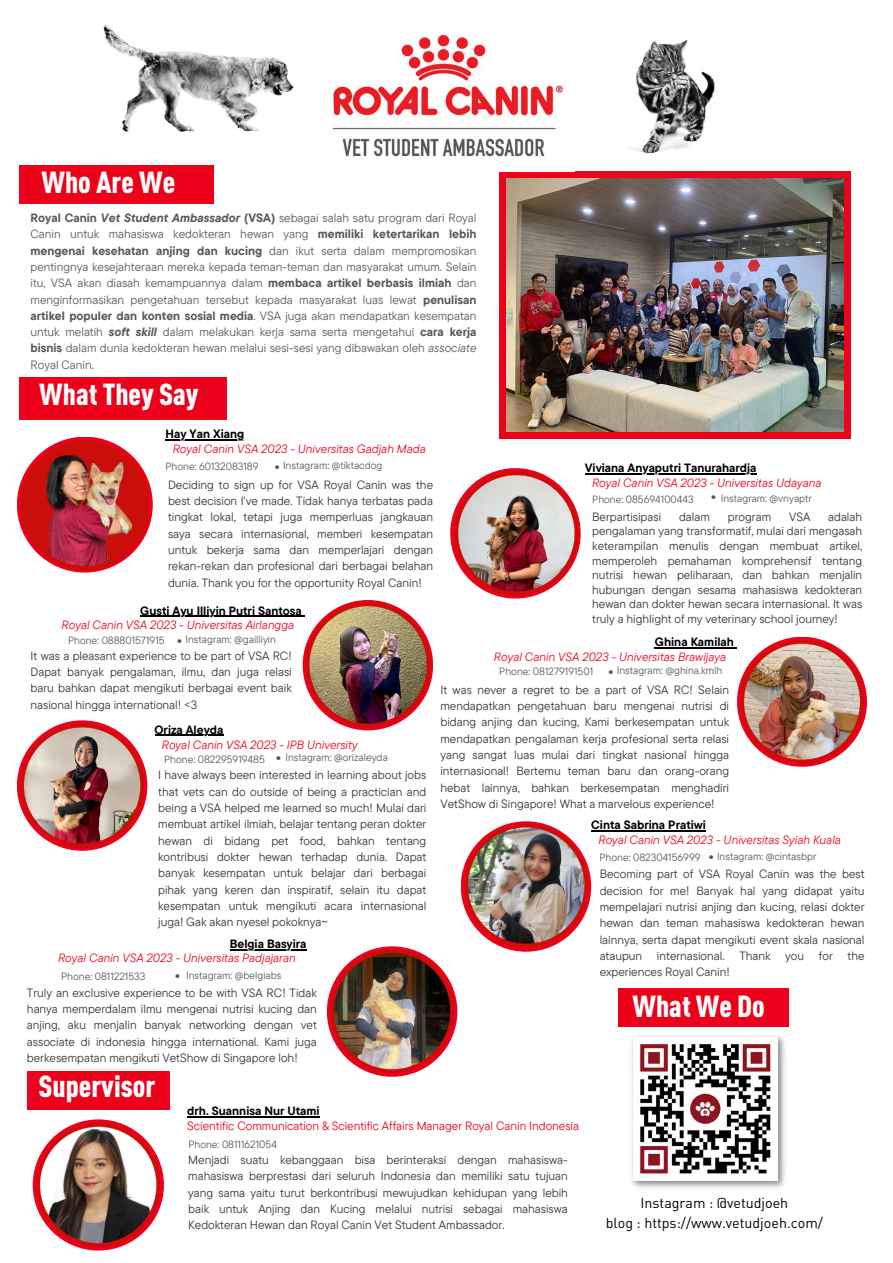
<style>
.page{position:relative;width:893px;height:1263px;background:#fff}
.page>*{position:absolute;margin:0;border:0;box-sizing:border-box;transform-origin:0 0}
.t1{font:900 condensed 30px "DIN Pro";color:#fff}
.t2{font:700 24px "TT Commons Pro";color:#575756}
.t3{font:14.25px/19.6px "DIN Pro";color:#000;text-align:center}
.t4{font:12px/16.4px "TT Commons Pro";color:#333;text-align:justify}
.t5{font:12px/16.4px "TT Commons Pro";color:#575756;text-align:justify}
.t6{font:italic 12px "TT Commons Pro";color:#ec001a}
.t7{font:700 12px "TT Commons Pro";color:#000}
.t8{font:12px "TT Commons Pro";color:#ec001a}
.t9{font:10.5px "TT Commons Pro";color:#575756}
.s1{font-weight:700}
.s2{font-weight:700;font-style:italic}
.s3{font-style:italic}
</style>
<div class="page">
<div style="left:19px;top:165px;width:194px;height:39px;background:#ec001a"></div>
<div style="left:327px;top:946px;width:130px;height:131px;background:#ec001a;border-radius:50%"></div>
<img style="left:103px;top:24px;width:191px;height:108px">
<div style="left:499px;top:171px;width:352px;height:267px;background:#ec001a"></div>
<img style="left:506px;top:179px;width:337px;height:253px">
<img style="left:464px;top:823px;width:124px;height:125px">
<div style="left:17px;top:720px;width:130px;height:131px;background:#ec001a;border-radius:50%"></div>
<img style="left:20px;top:723px;width:124px;height:124px">
<img style="left:330px;top:949px;width:124px;height:124px">
<img style="left:627px;top:40px;width:88px;height:114px">
<div style="left:19px;top:377px;width:207px;height:42px;background:#ec001a"></div>
<img style="left:632px;top:1036px;width:153px;height:152px">
<div style="left:618px;top:988px;width:171px;height:39px;background:#ec001a"></div>
<div style="left:33px;top:1119px;width:131px;height:131px;background:#ec001a;border-radius:50%"></div>
<div style="left:27px;top:1071px;width:143px;height:38px;background:#ec001a"></div>
<img style="left:332px;top:34px;width:234px;height:123px">
<img style="left:454px;top:471px;width:124px;height:124px">
<img style="left:20px;top:440px;width:130px;height:130px">
<hr style="left:230px;top:949px;width:77px;height:1px;background:#000">
<hr style="left:585px;top:473px;width:171px;height:1px;background:#000">
<hr style="left:165px;top:439px;width:79px;height:1px;background:#000">
<hr style="left:655px;top:647px;width:79px;height:1px;background:#000">
<img style="left:734px;top:640px;width:130px;height:123px">
<hr style="left:155px;top:735px;width:68px;height:1px;background:#000">
<hr style="left:140px;top:616px;width:162px;height:1px;background:#000">
<img style="left:302px;top:602px;width:129px;height:125px">
<hr style="left:591px;top:830px;width:115px;height:1px;background:#000">
<hr style="left:187px;top:1116px;width:133px;height:1px;background:#000">
<img style="left:36px;top:1123px;width:124px;height:124px">
<h1 class="t1" style="left:41px;top:164px;width:135px">Who Are We</h1>
<p class="t5" style="left:30px;top:209px;width:447px"><span class="s1">Royal Canin</span> <span class="s2">Vet Student Ambassador</span> <span class="s1">(VSA)</span> sebagai salah satu program dari Royal Canin untuk mahasiswa kedokteran hewan yang <span class="s1">memiliki ketertarikan lebih mengenai kesehatan anjing dan kucing</span> dan ikut serta dalam mempromosikan pentingnya kesejahteraan mereka kepada teman-teman dan masyarakat umum. Selain itu, VSA akan diasah kemampuannya dalam <span class="s1">membaca artikel berbasis ilmiah</span> dan menginformasikan pengetahuan tersebut kepada masyarakat luas lewat <span class="s1">penulisan artikel populer dan konten sosial media</span>. VSA juga akan mendapatkan kesempatan untuk melatih <span class="s2">soft skill</span> dalam melakukan kerja sama serta mengetahui <span class="s1">cara kerja bisnis</span> dalam dunia kedokteran hewan melalui sesi-sesi yang dibawakan oleh <span class="s3">associate </span>Royal Canin.</p>
<h1 class="t1" style="left:39px;top:376px;width:161px">What They Say</h1>
<p class="t7" style="left:165px;top:426px;width:80px">Hay Yan Xiang</p>
<p class="t6" style="left:173px;top:441px;width:255px">Royal Canin VSA 2023 - Universitas Gadjah Mada</p>
<p class="t4" style="left:168px;top:476px;width:266px">Deciding to sign up for VSA Royal Canin was the best decision I've made. Tidak hanya terbatas pada tingkat lokal, tetapi juga memperluas jangkauan saya secara internasional, memberi kesempatan untuk bekerja sama dan memperlajari dengan rekan-rekan dan profesional dari berbagai belahan dunia. Thank you for the opportunity Royal Canin!</p>
<p class="t9" style="left:165px;top:459px;width:94px">Phone: 60132083189</p>
<h2 class="t2" style="left:274px;top:445px;width:7px">.</h2>
<p class="t9" style="left:283px;top:458px;width:101px">Instagram: @tiktacdog</p>
<p class="t7" style="left:140px;top:602px;width:163px">Gusti Ayu Illiyin Putri Santosa</p>
<p class="t6" style="left:62px;top:617px;width:234px">Royal Canin VSA 2023 - Universitas Airlangga</p>
<p class="t7" style="left:585px;top:460px;width:173px">Viviana Anyaputri Tanurahardja</p>
<p class="t6" style="left:592px;top:475px;width:231px">Royal Canin VSA 2023 - Universitas Udayana</p>
<p class="t9" style="left:592px;top:492px;width:103px">Phone: 085694100443</p>
<p class="t9" style="left:721px;top:491px;width:93px">Instagram: @vnyaptr</p>
<h2 class="t2" style="left:711px;top:475px;width:7px">.</h2>
<p class="t4" style="left:592px;top:508px;width:70px">Berpartisipasi</p>
<p class="t4" style="left:679px;top:508px;width:32px">dalam</p>
<p class="t4" style="left:728px;top:508px;width:45px">program</p>
<p class="t4" style="left:789px;top:508px;width:23px">VSA</p>
<p class="t4" style="left:592px;top:509px;width:271px;line-height:14.6px;text-indent:236px">adalah pengalaman yang transformatif, mulai dari mengasah keterampilan menulis dengan membuat artikel, memperoleh pemahaman komprehensif tentang nutrisi hewan peliharaan, dan bahkan menjalin hubungan dengan sesama mahasiswa kedokteran hewan dan dokter hewan secara internasional. It was truly a highlight of my veterinary school journey!</p>
<p class="t9" style="left:68px;top:634px;width:98px">Phone: 088801571915</p>
<h2 class="t2" style="left:177px;top:619px;width:7px">.</h2>
<p class="t9" style="left:185px;top:633px;width:92px">Instagram: @gailliyin</p>
<p class="t4" style="left:31px;top:647px;width:263px">It was a pleasant experience to be part of VSA RC!<br>Dapat banyak pengalaman, ilmu, dan juga relasi baru bahkan dapat mengikuti berbagai event baik nasional hingga international! &lt;3</p>
<p class="t7" style="left:155px;top:722px;width:70px">Oriza Aleyda</p>
<p class="t6" style="left:162px;top:737px;width:197px">Royal Canin VSA 2023 - IPB University</p>
<p class="t9" style="left:164px;top:752px;width:102px">Phone: 082295919485</p>
<h2 class="t2" style="left:276px;top:736px;width:7px">.</h2>
<p class="t9" style="left:285px;top:751px;width:104px">Instagram: @orizaleyda</p>
<p class="t4" style="left:158px;top:767px;width:270px">I have always been interested in learning about jobs that vets can do outside of being a practician and being a VSA helped me learned so much! Mulai dari membuat artikel ilmiah, belajar tentang peran dokter hewan di bidang pet food, bahkan tentang kontribusi dokter hewan terhadap dunia. Dapat banyak kesempatan untuk belajar dari berbagai pihak yang keren dan inspiratif, selain itu dapat kesempatan untuk mengikuti acara internasional juga! Gak akan nyesel pokoknya~</p>
<p class="t7" style="left:230px;top:936px;width:78px">Belgia Basyira</p>
<p class="t6" style="left:58px;top:950px;width:239px">Royal Canin VSA 2023 - Universitas Padjajaran</p>
<p class="t9" style="left:61px;top:969px;width:86px">Phone: 0811221533</p>
<h2 class="t2" style="left:175px;top:954px;width:7px">.</h2>
<p class="t9" style="left:186px;top:968px;width:97px">Instagram: @belgiabs</p>
<p class="t4" style="left:27px;top:984px;width:291px">Truly an exclusive experience to be with VSA RC! Tidak hanya memperdalam ilmu mengenai nutrisi kucing dan anjing, aku menjalin banyak networking dengan vet associate di indonesia hingga international. Kami juga berkesempatan mengikuti VetShow di Singapore loh!</p>
<h1 class="t1" style="left:39px;top:1068px;width:118px">Supervisor</h1>
<p class="t7" style="left:655px;top:634px;width:81px">Ghina Kamilah</p>
<p class="t6" style="left:494px;top:649px;width:234px">Royal Canin VSA 2023 - Universitas Brawijaya</p>
<p class="t9" style="left:499px;top:665px;width:95px">Phone: 081279191501</p>
<h2 class="t2" style="left:608px;top:650px;width:7px">.</h2>
<p class="t9" style="left:617px;top:664px;width:107px">Instagram: @ghina.kmlh</p>
<p class="t4" style="left:440px;top:681px;width:290px">It was never a regret to be a part of VSA RC! Selain mendapatkan pengetahuan baru mengenai nutrisi di bidang anjing dan kucing, Kami berkesempatan untuk mendapatkan pengalaman kerja profesional serta relasi yang sangat luas mulai dari tingkat nasional hingga internasional! Bertemu teman baru dan orang-orang hebat lainnya, bahkan berkesempatan menghadiri VetShow di Singapore! What a marvelous experience!</p>
<p class="t7" style="left:591px;top:817px;width:116px">Cinta Sabrina Pratiwi</p>
<p class="t6" style="left:598px;top:832px;width:244px">Royal Canin VSA 2023 - Universitas Syiah Kuala</p>
<p class="t9" style="left:599px;top:850px;width:103px">Phone: 082304156999</p>
<h2 class="t2" style="left:708px;top:835px;width:7px">.</h2>
<p class="t9" style="left:717px;top:849px;width:101px">Instagram: @cintasbpr</p>
<p class="t4" style="left:599px;top:866px;width:266px">Becoming part of VSA Royal Canin was the best decision for me! Banyak hal yang didapat yaitu mempelajari nutrisi anjing dan kucing, relasi dokter hewan dan teman mahasiswa kedokteran hewan lainnya, serta dapat mengikuti event skala nasional ataupun internasional. Thank you for the experiences Royal Canin!</p>
<h1 class="t1" style="left:632px;top:988px;width:134px">What We Do</h1>
<p class="t7" style="left:187px;top:1103px;width:134px">drh. Suannisa Nur Utami</p>
<p class="t8" style="left:187px;top:1118px;width:393px">Scientific Communication &amp; Scientific Affairs Manager Royal Canin Indonesia</p>
<p class="t9" style="left:188px;top:1137px;width:90px">Phone: 08111621054</p>
<p class="t4" style="left:188px;top:1151px;width:381px">Menjadi suatu kebanggaan bisa berinteraksi dengan mahasiswa&shy;mahasiswa berprestasi dari seluruh Indonesia dan memiliki satu tujuan yang sama yaitu turut berkontribusi mewujudkan kehidupan yang lebih baik untuk Anjing dan Kucing melalui nutrisi sebagai mahasiswa Kedokteran Hewan dan Royal Canin Vet Student Ambassador.</p>
<p class="t3" style="left:606px;top:1193px;width:219px">Instagram : @vetudjoeh<br>blog : https://www.vetudjoeh.com/</p>
</div>
